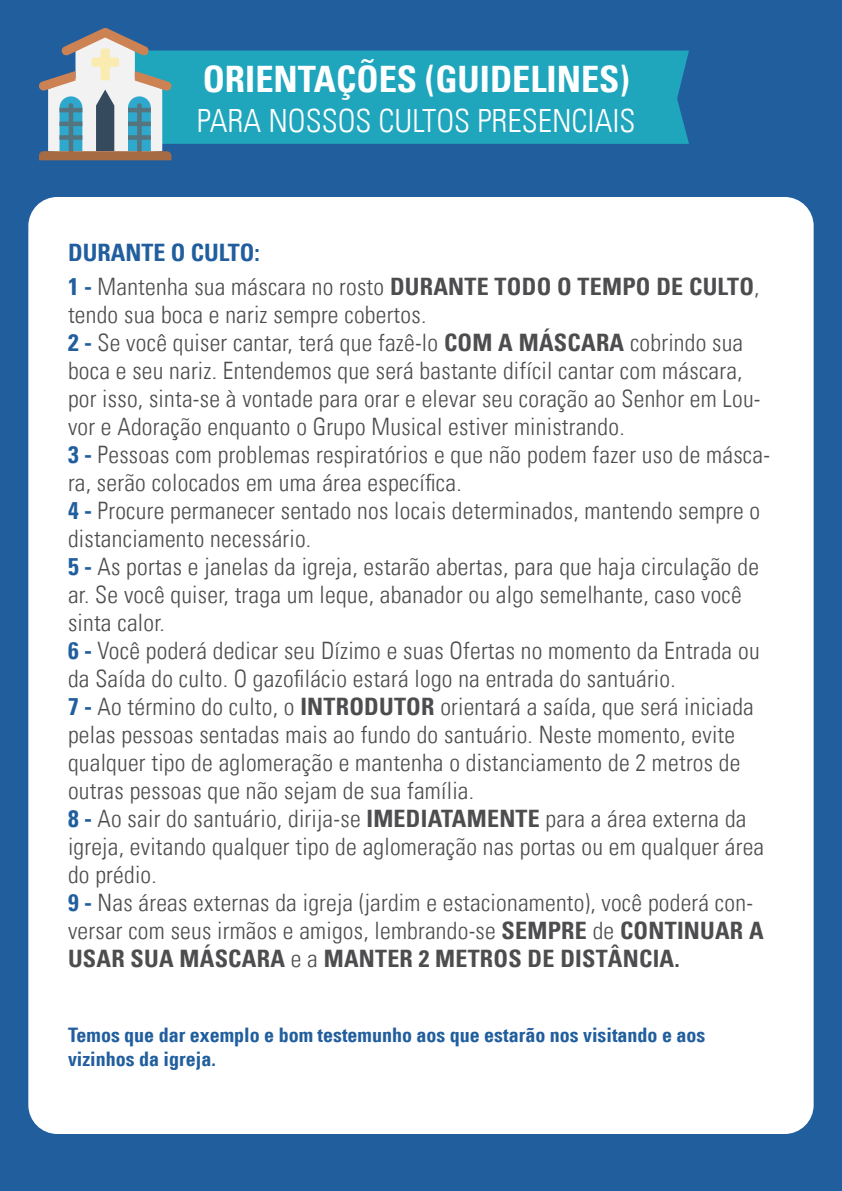
<style>
.page{position:relative;width:842px;height:1191px;background:#215e9e}
.page>*{position:absolute;margin:0;border:0;box-sizing:border-box;transform-origin:0 0}
.t1{font:700 condensed 36.4px "Univers LT";color:#fff}
.t2{font:300 condensed 32px "Univers LT";color:#fff}
.t3{font:300 condensed 24px/28px "Univers LT";letter-spacing:.01em;color:#4d4d4f}
.t4{font:700 condensed 20px/24px "Univers LT";color:#215e9e}
.s1{font-weight:700;color:#215e9e}
.s2{font-weight:700}
</style>
<div class="page">
<div style="left:171px;top:51px;width:518px;height:93px;background:#1fa6bd"></div>
<div style="left:28px;top:197px;width:786px;height:937px;background:#fff;border-radius:29px"></div>
<svg style="left:39px;top:28px;width:132px;height:132px"></svg>
<h1 class="t1" style="left:203px;top:57px;width:428px">ORIENTAÇÕES (GUIDELINES)</h1>
<h2 class="t2" style="left:197px;top:101px;width:440px">PARA NOSSOS CULTOS PRESENCIAIS</h2>
<p class="t3" style="left:68px;top:236px;width:693px;line-height:33.6px"><span class="s1">DURANTE O CULTO:<br>1 -</span> Mantenha sua máscara no rosto <span class="s2">DURANTE TODO O TEMPO DE CULTO</span>,</p>
<p class="t3" style="left:68px;top:300px;width:704px">tendo sua boca e nariz sempre cobertos.<br><span class="s1">2 -</span> Se você quiser cantar, terá que fazê-lo <span class="s2">COM A MÁSCARA</span> cobrindo sua boca e seu nariz. Entendemos que será bastante difícil cantar com máscara, por isso, sinta-se à vontade para orar e elevar seu coração ao Senhor em Lou&shy;vor e Adoração enquanto o Grupo Musical estiver ministrando.<br><span class="s1">3 -</span> Pessoas com problemas respiratórios e que não podem fazer uso de másca&shy;ra, serão colocados em uma área específica.<br><span class="s1">4 -</span> Procure permanecer sentado nos locais determinados, mantendo sempre o distanciamento necessário.<br><span class="s1">5 -</span> As portas e janelas da igreja, estarão abertas, para que haja circulação de ar. Se você quiser, traga um leque, abanador ou algo semelhante, caso você sinta calor.<br><span class="s1">6 -</span> Você poderá dedicar seu Dízimo e suas Ofertas no momento da Entrada ou da Saída do culto. O gazofilácio estará logo na entrada do santuário.<br><span class="s1">7 -</span> Ao término do culto, o <span class="s2">INTRODUTOR</span> orientará a saída, que será iniciada pelas pessoas sentadas mais ao fundo do santuário. Neste momento, evite qualquer tipo de aglomeração e mantenha o distanciamento de 2 metros de outras pessoas que não sejam de sua família.<br><span class="s1">8 -</span> Ao sair do santuário, dirija-se <span class="s2">IMEDIATAMENTE</span> para a área externa da igreja, evitando qualquer tipo de aglomeração nas portas ou em qualquer área do prédio.<br><span class="s1">9 -</span> Nas áreas externas da igreja (jardim e estacionamento), você poderá con&shy;versar com seus irmãos e amigos, lembrando-se <span class="s2">SEMPRE</span> de <span class="s2">CONTINUAR A USAR SUA MÁSCARA</span> e a <span class="s2">MANTER 2 METROS DE DISTÂNCIA.</span></p>
<p class="t4" style="left:68px;top:1022px;width:639px">Temos que dar exemplo e bom testemunho aos que estarão nos visitando e aos vizinhos da igreja.</p>
</div>
